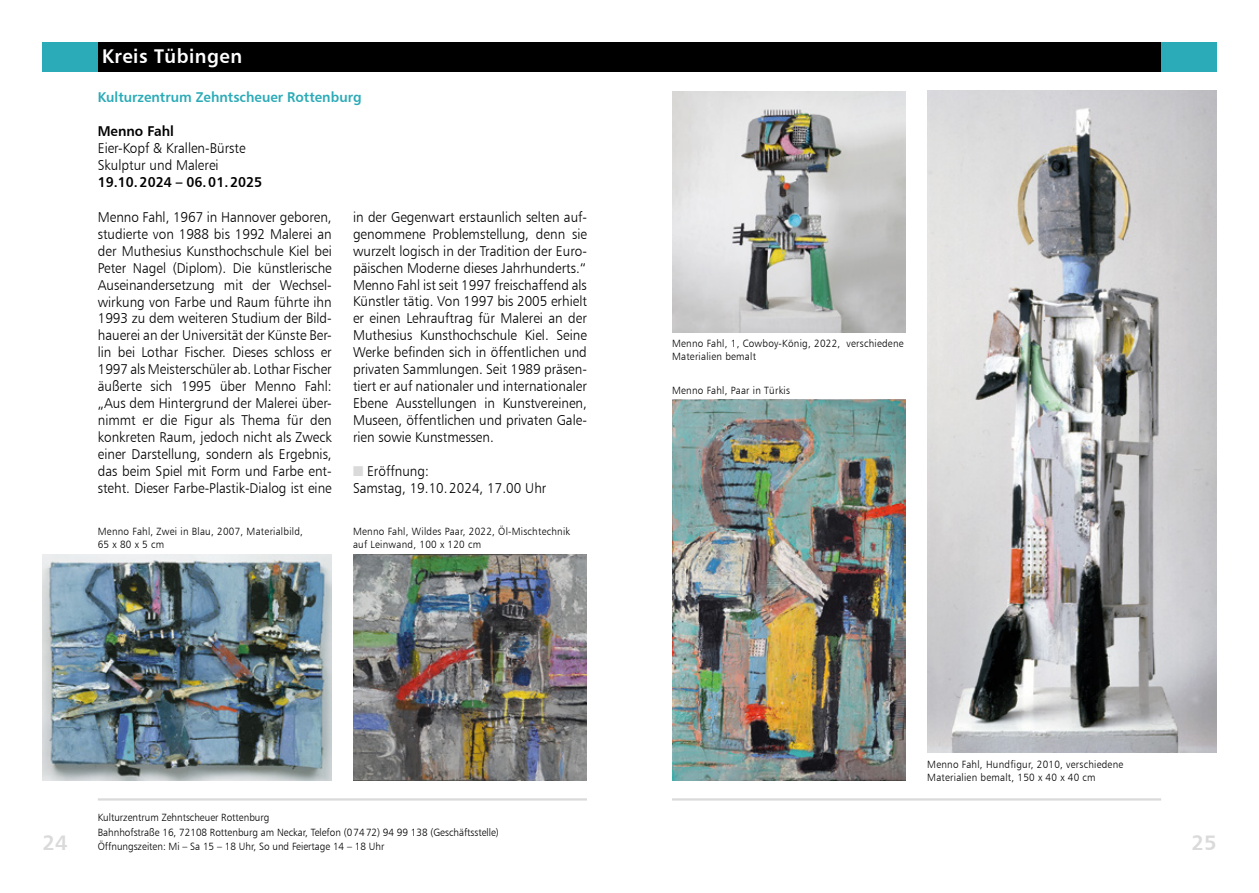
<style>
.page{position:relative;width:1259px;height:893px;background:#fff}
.page>*{position:absolute;margin:0;border:0;box-sizing:border-box;transform-origin:0 0}
.t1{font:21px "Humanist 777 BT Bold B";color:#dadada}
.t2{font:19.8px "Humanist 777 BT Bold B";letter-spacing:.025em;color:#fff;scale:.95 1}
.t3{font:14.25px/17px "Humanist 777 BT Light B";color:#000;text-align:justify;scale:.95 1}
.t4{font:14.25px "Humanist 777 BT Bold B";color:#2babb7;scale:.95 1}
.t5{font:14.25px "Humanist 777 BT Bold B";color:#000;scale:.95 1}
.t6{font:10.5px/12.8px "Humanist 777 BT Light B";letter-spacing:.025em;color:#000;scale:.95 1}
.t7{font:10.5px/14.9px "Humanist 777 BT Light B";color:#000;scale:.95 1}
.s1{color:#dadada}
</style>
<div class="page">
<hr style="left:98px;top:798px;width:489px;height:2px;background:#dadada">
<hr style="left:672px;top:798px;width:489px;height:2px;background:#dadada">
<div style="left:98px;top:43px;width:531px;height:29px;background:#000"></div>
<div style="left:629px;top:43px;width:532px;height:29px;background:#000"></div>
<div style="left:43px;top:43px;width:55px;height:29px;background:#2babb7"></div>
<div style="left:1161px;top:43px;width:55px;height:29px;background:#2babb7"></div>
<img style="left:927px;top:90px;width:289px;height:663px">
<img style="left:353px;top:554px;width:234px;height:227px">
<img style="left:672px;top:91px;width:234px;height:242px">
<img style="left:672px;top:400px;width:234px;height:381px">
<img style="left:43px;top:554px;width:289px;height:227px">
<h2 class="t2" style="left:102px;top:44px;width:149px">Kreis Tübingen</h2>
<p class="t4" style="left:98px;top:88px;width:279px">Kulturzentrum Zehntscheuer Rottenburg</p>
<p class="t5" style="left:98px;top:122px;width:82px">Menno Fahl</p>
<p class="t3" style="left:98px;top:139px;width:157px">Eier-Kopf &amp; Krallen-Bürste<br>Skulptur und Malerei</p>
<p class="t5" style="left:98px;top:173px;width:174px">19.10.2024 – 06.01.2025</p>
<p class="t3" style="left:98px;top:208px;width:248px">Menno Fahl, 1967 in Hannover geboren, studierte von 1988 bis 1992 Malerei an der Muthesius Kunsthochschule Kiel bei Peter Nagel (Diplom). Die künstlerische Auseinandersetzung mit der Wechsel&shy;wirkung von Farbe und Raum führte ihn 1993 zu dem weiteren Studium der Bild&shy;hauerei an der Universität der Künste Ber&shy;lin bei Lothar Fischer. Dieses schloss er 1997 als Meisterschüler ab. Lothar Fischer äußerte sich 1995 über Menno Fahl: „Aus dem Hintergrund der Malerei über&shy;nimmt er die Figur als Thema für den konkreten Raum, jedoch nicht als Zweck einer Darstellung, sondern als Ergebnis, das beim Spiel mit Form und Farbe ent&shy;steht. Dieser Farbe-Plastik-Dialog ist eine</p>
<p class="t3" style="left:353px;top:208px;width:248px">in der Gegenwart erstaunlich selten auf&shy;genommene Problemstellung, denn sie wurzelt logisch in der Tradition der Euro&shy;päischen Moderne dieses Jahrhunderts.“ Menno Fahl ist seit 1997 freischaffend als Künstler tätig. Von 1997 bis 2005 erhielt er einen Lehrauftrag für Malerei an der Muthesius Kunsthochschule Kiel. Seine Werke befinden sich in öffentlichen und privaten Sammlungen. Seit 1989 präsen&shy;tiert er auf nationaler und internationaler Ebene Ausstellungen in Kunstvereinen, Museen, öffentlichen und privaten Gale&shy;rien sowie Kunstmessen.</p>
<p class="t3" style="left:353px;top:462px;width:205px"><span class="s1">■</span> Eröffnung:<br>Samstag, 19.10.2024, 17.00 Uhr</p>
<p class="t6" style="left:98px;top:525px;width:217px">Menno Fahl, Zwei in Blau, 2007, Materialbild,<br>65 x 80 x 5 cm</p>
<p class="t6" style="left:353px;top:525px;width:230px">Menno Fahl, Wildes Paar, 2022, Öl-Mischtechnik auf Leinwand, 100 x 120 cm</p>
<p class="t6" style="left:672px;top:337px;width:245px">Menno Fahl, 1, Cowboy-König, 2022, verschiedene<br>Materialien bemalt</p>
<p class="t6" style="left:672px;top:383px;width:126px">Menno Fahl, Paar in Türkis</p>
<p class="t6" style="left:927px;top:758px;width:208px">Menno Fahl, Hundfigur, 2010, verschiedene<br>Materialien bemalt, 150 x 40 x 40 cm</p>
<p class="t7" style="left:98px;top:809px;width:424px">Kulturzentrum Zehntscheuer Rottenburg<br>Bahnhofstraße 16, 72108 Rottenburg am Neckar, Telefon (07472) 94 99 138 (Geschäftsstelle)<br>Öffnungszeiten: Mi – Sa 15 – 18 Uhr, So und Feiertage 14 – 18 Uhr</p>
<h1 class="t1" style="left:43px;top:830px;width:26px">24</h1>
<h1 class="t1" style="left:1191px;top:830px;width:26px">25</h1>
</div>
